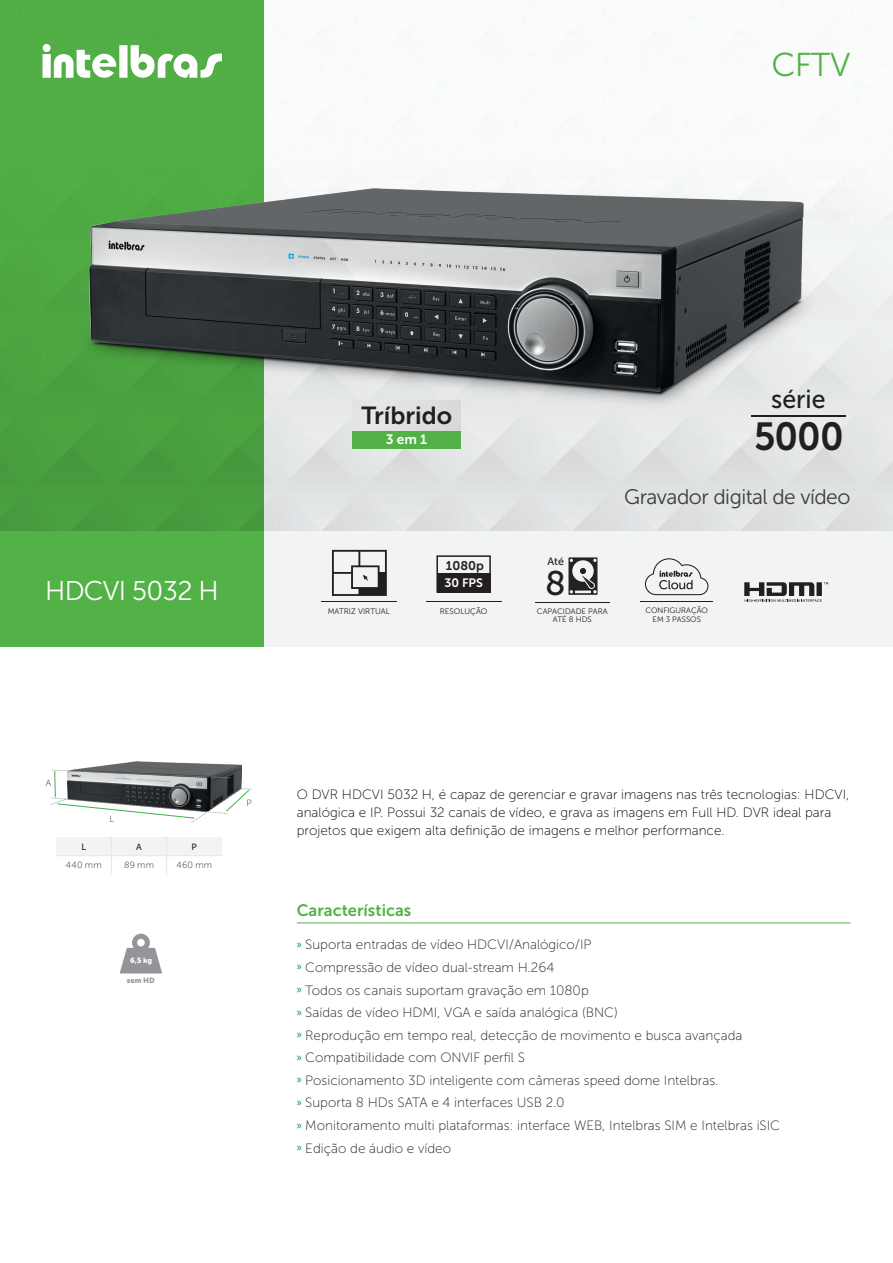
<style>
.page{position:relative;width:893px;height:1263px;background:#fff}
.page>*{position:absolute;margin:0;border:0;box-sizing:border-box;transform-origin:0 0}
.t1{font:39px "Museo Sans 700";color:#231f20}
.t2{font:34.05px "Museo Sans 500";color:#231f20}
.Nome_da_Família{font:33px "Museo Sans 300";color:#53b247}
.Nome_do_Produto{font:27px "Museo Sans 300";letter-spacing:-.025em;color:#fff}
.t3{font:25.95px "Museo Sans 500";color:#231f20;scale:.96 1}
.t4{font:24.6px "Museo Sans 700";color:#231f20}
.Descrição_do_Produto{font:21px "Museo Sans 300";letter-spacing:-.025em;color:#3e3e3f}
.Título{font:16.5px "Museo Sans 700";color:#53b247}
.t5{font:13.65px "Museo Sans 700";color:#fff}
.t6{font:13.5px "Museo Sans 100";color:#231f20}
.Texto{font:13.5px/18px "Museo Sans 100";color:#000}
.t7{font:12.6px "Museo Sans 700";color:#231f20}
.t8{font:12.15px "Museo Sans 700";color:#fff}
.t9{font:10.8px "Museo Sans 500";color:#231f20}
.Medidas{font:9px "Museo Sans 100";letter-spacing:.015em;color:#231f20}
.Medidas_Título{font:9px "Museo Sans 500";color:#231f20}
.t10{font:8.1px "Museo Sans 300";color:#231f20}
.t11{font:7.95px/8.4px "Museo Sans 300";color:#231f20;text-align:center}
.t12{font:7.8px/8.4px "Museo Sans 300";color:#231f20;text-align:center}
.Peso{font:7.5px "Museo Sans 900";color:#939598}
.Peso-2{font:7.5px "Museo Sans 900";color:#fff}
.s1{font-family:"Myriad Pro";font-size:12px;color:#078c47}
</style>
<div class="page">
<img style="left:264px;top:177px;width:629px;height:355px">
<svg style="left:0;top:0;width:264px;height:532px;background:#4da742"></svg>
<div style="left:263px;top:532px;width:630px;height:115px;background:#f2f3f4"></div>
<div style="left:0;top:532px;width:264px;height:115px;background:#53b247"></div>
<svg style="left:43px;top:44px;width:179px;height:34px"></svg>
<img style="left:72px;top:761px;width:170px;height:9px">
<svg style="left:51px;top:770px;width:201px;height:53px"></svg>
<img style="left:29px;top:171px;width:795px;height:268px">
<hr style="left:297px;top:922px;width:553px;height:1px;background:#53b247">
<svg style="left:56px;top:837px;width:166px;height:37px"></svg>
<svg style="left:120px;top:934px;width:42px;height:39px"></svg>
<hr style="left:751px;top:415px;width:95px;height:2px;background:#231f20">
<div style="left:352px;top:400px;width:108px;height:32px;background:#e0e1e3"></div>
<div style="left:352px;top:432px;width:108px;height:17px;background:#53b247"></div>
<svg style="left:744px;top:582px;width:84px;height:20px"></svg>
<hr style="left:322px;top:601px;width:75px;height:1px;background:#231f20">
<svg style="left:332px;top:550px;width:55px;height:46px"></svg>
<div style="left:436px;top:555px;width:55px;height:38px;border:2px solid #231f20"></div>
<div style="left:437px;top:573px;width:54px;height:19px;background:#231f20"></div>
<hr style="left:426px;top:601px;width:75px;height:1px;background:#231f20">
<hr style="left:640px;top:601px;width:72px;height:1px;background:#231f20">
<svg style="left:645px;top:558px;width:63px;height:37px"></svg>
<hr style="left:535px;top:602px;width:75px;height:1px;background:#231f20">
<svg style="left:568px;top:557px;width:29px;height:38px"></svg>
<p class="Nome_da_Família" style="left:772px;top:47px;width:80px">CFTV</p>
<p class="Nome_do_Produto" style="left:45px;top:576px;width:175px">HDCVI 5032 H</p>
<h3 class="t4" style="left:362px;top:402px;width:92px">Tríbrido</h3>
<p class="t5" style="left:386px;top:432px;width:43px">3 em 1</p>
<p class="t7" style="left:446px;top:558px;width:39px">1080p</p>
<p class="t8" style="left:444px;top:576px;width:40px">30 FPS</p>
<p class="t10" style="left:328px;top:607px;width:64px">MATRIZ VIRTUAL</p>
<p class="t11" style="left:440px;top:607px;width:49px">RESOLUÇÃO</p>
<p class="t3" style="left:771px;top:385px;width:58px">série</p>
<p class="t1" style="left:754px;top:415px;width:91px">5000</p>
<p class="Descrição_do_Produto" style="left:624px;top:485px;width:228px">Gravador digital de vídeo</p>
<p class="t9" style="left:547px;top:556px;width:18px">Até</p>
<p class="t2" style="left:545px;top:564px;width:22px">8</p>
<p class="t11" style="left:537px;top:607px;width:72px">CAPACIDADE PARA<br>ATÉ 8 HDS</p>
<p class="t12" style="left:645px;top:606px;width:64px">CONFIGURAÇÃO<br>EM 3 PASSOS</p>
<p class="Medidas" style="left:46px;top:778px;width:7px">A</p>
<p class="Medidas" style="left:109px;top:814px;width:6px">L</p>
<p class="Medidas_Título" style="left:81px;top:842px;width:6px">L</p>
<p class="Medidas_Título" style="left:136px;top:842px;width:7px">A</p>
<p class="Medidas_Título" style="left:192px;top:842px;width:7px">P</p>
<p class="Medidas" style="left:66px;top:860px;width:37px">440 mm</p>
<p class="Medidas" style="left:124px;top:860px;width:31px">89 mm</p>
<p class="Medidas" style="left:177px;top:860px;width:37px">460 mm</p>
<p class="Peso-2" style="left:130px;top:956px;width:24px">6,5 kg</p>
<p class="Peso" style="left:127px;top:976px;width:29px">sem HD</p>
<p class="Medidas" style="left:246px;top:798px;width:7px">P</p>
<p class="Texto" style="left:297px;top:785px;width:554px">O DVR HDCVI 5032 H, é capaz de gerenciar e gravar imagens nas três tecnologias: HDCVI, analógica e IP. Possui 32 canais de vídeo, e grava as imagens em Full HD. DVR ideal para projetos que exigem alta definição de imagens e melhor performance.</p>
<p class="Título" style="left:297px;top:901px;width:116px">Características</p>
<p class="t6" style="left:297px;top:937px;width:296px"><span class="s1">»</span> Suporta entradas de vídeo HDCVI/Analógico/IP</p>
<p class="t6" style="left:297px;top:960px;width:259px"><span class="s1">»</span> Compressão de vídeo dual-stream H.264</p>
<p class="t6" style="left:297px;top:983px;width:293px"><span class="s1">»</span> Todos os canais suportam gravação em 1080p</p>
<p class="t6" style="left:297px;top:1005px;width:323px"><span class="s1">»</span> Saídas de vídeo HDMI, VGA e saída analógica (BNC)</p>
<p class="t6" style="left:297px;top:1028px;width:447px"><span class="s1">»</span> Reprodução em tempo real, detecção de movimento e busca avançada</p>
<p class="t6" style="left:297px;top:1050px;width:230px"><span class="s1">»</span> Compatibilidade com ONVIF perfil S</p>
<p class="t6" style="left:297px;top:1073px;width:423px"><span class="s1">»</span> Posicionamento 3D inteligente com câmeras speed dome Intelbras.</p>
<p class="t6" style="left:297px;top:1095px;width:269px"><span class="s1">»</span> Suporta 8 HDs SATA e 4 interfaces USB 2.0</p>
<p class="t6" style="left:297px;top:1118px;width:485px"><span class="s1">»</span> Monitoramento multi plataformas: interface WEB, Intelbras SIM e Intelbras iSIC</p>
<p class="t6" style="left:297px;top:1141px;width:156px"><span class="s1">»</span> Edição de áudio e vídeo</p>
</div>
